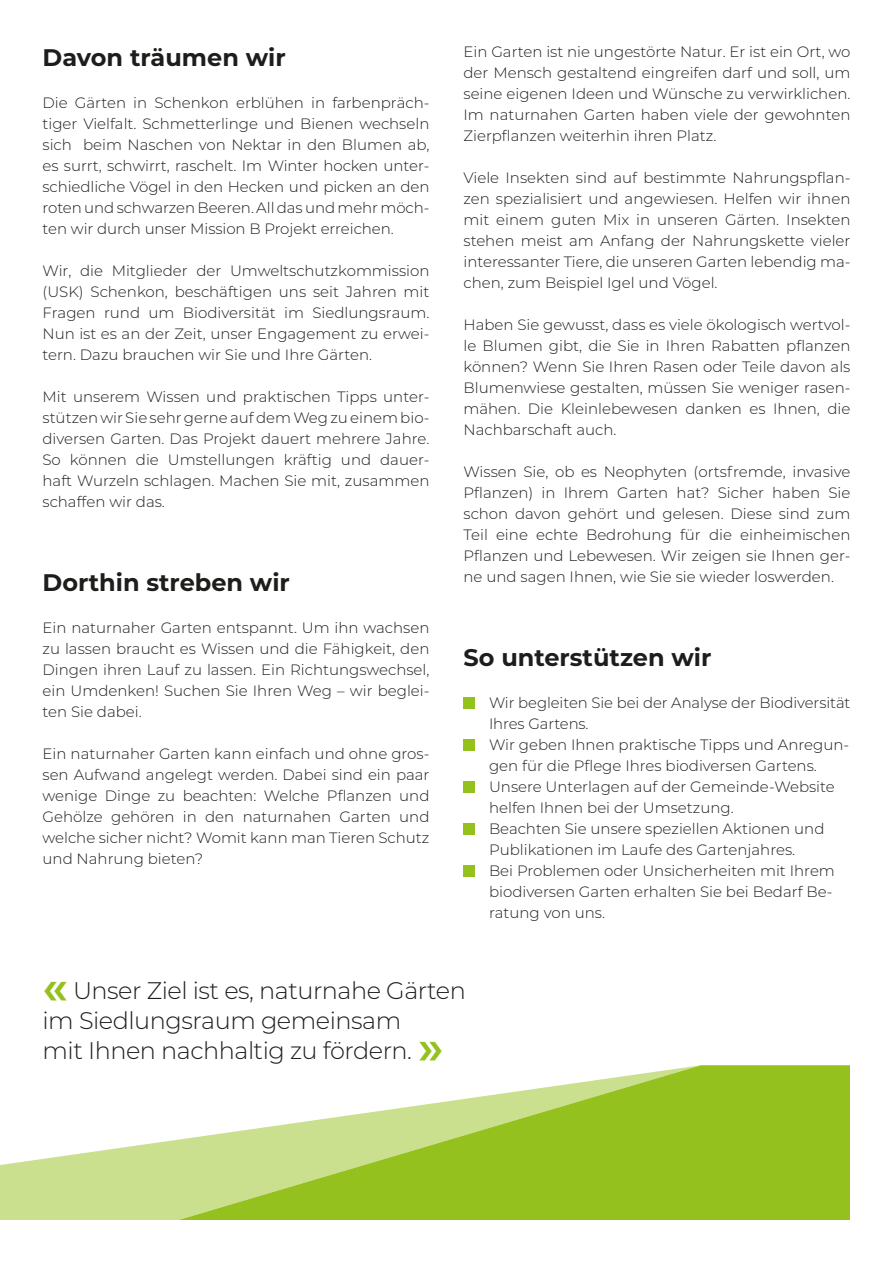
<style>
.page{position:relative;width:893px;height:1263px;background:#fff}
.page>*{position:absolute;margin:0;border:0;box-sizing:border-box;transform-origin:0 0}
.t1{font:300 24px/30px "Montserrat";letter-spacing:-.02em;color:#1d1d1b}
.t2{font:700 24px "Montserrat";color:#1d1d1b}
.t3{font:300 15px/21px "Montserrat";color:#1d1d1b;text-align:justify}
.s1{font-weight:600;font-size:48px;color:#95c11f}
</style>
<div class="page">
<div style="left:463px;top:697px;width:12px;height:11px;background:#95c11f"></div>
<div style="left:463px;top:739px;width:12px;height:11px;background:#95c11f"></div>
<div style="left:463px;top:781px;width:12px;height:11px;background:#95c11f"></div>
<div style="left:463px;top:823px;width:12px;height:11px;background:#95c11f"></div>
<div style="left:463px;top:865px;width:12px;height:11px;background:#95c11f"></div>
<div style="left:701px;top:1065px;width:149px;height:155px;background:#95c11f"></div>
<svg style="left:0;top:1065px;width:701px;height:155px"></svg>
<h1 class="t2" style="left:43px;top:40px;width:245px">Davon träumen wir</h1>
<p class="t3" style="left:43px;top:91px;width:388px">Die Gärten in Schenkon erblühen in farbenpräch&shy;tiger Vielfalt. Schmetterlinge und Bienen wechseln sich beim Naschen von Nektar in den Blumen ab, es surrt, schwirrt, raschelt. Im Winter hocken unter&shy;schiedliche Vögel in den Hecken und picken an den roten und schwarzen Beeren. All das und mehr möch&shy;ten wir durch unser Mission B Projekt erreichen.</p>
<p class="t3" style="left:43px;top:259px;width:388px">Wir, die Mitglieder der Umweltschutzkommission (USK) Schenkon, beschäftigen uns seit Jahren mit Fragen rund um Biodiversität im Siedlungsraum.<br>Nun ist es an der Zeit, unser Engagement zu erwei&shy;tern. Dazu brauchen wir Sie und Ihre Gärten.</p>
<p class="t3" style="left:43px;top:385px;width:388px">Mit unserem Wissen und praktischen Tipps unter&shy;stützen wir Sie sehr gerne auf dem Weg zu einem bio&shy;diversen Garten. Das Projekt dauert mehrere Jahre.<br>So können die Umstellungen kräftig und dauer&shy;haft Wurzeln schlagen. Machen Sie mit, zusammen schaffen wir das.</p>
<h1 class="t2" style="left:43px;top:565px;width:249px">Dorthin streben wir</h1>
<p class="t3" style="left:43px;top:616px;width:388px">Ein naturnaher Garten entspannt. Um ihn wachsen zu lassen braucht es Wissen und die Fähigkeit, den Dingen ihren Lauf zu lassen. Ein Richtungswechsel, ein Umdenken! Suchen Sie Ihren Weg – wir beglei&shy;ten Sie dabei.</p>
<p class="t3" style="left:43px;top:742px;width:388px">Ein naturnaher Garten kann einfach und ohne gros&shy;sen Aufwand angelegt werden. Dabei sind ein paar wenige Dinge zu beachten: Welche Pflanzen und Gehölze gehören in den naturnahen Garten und welche sicher nicht? Womit kann man Tieren Schutz und Nahrung bieten?</p>
<p class="t3" style="left:463px;top:41px;width:388px">Ein Garten ist nie ungestörte Natur. Er ist ein Ort, wo der Mensch gestaltend eingreifen darf und soll, um seine eigenen Ideen und Wünsche zu verwirklichen.<br>Im naturnahen Garten haben viele der gewohnten Zierpflanzen weiterhin ihren Platz.</p>
<p class="t3" style="left:463px;top:167px;width:388px">Viele Insekten sind auf bestimmte Nahrungspflan&shy;zen spezialisiert und angewiesen. Helfen wir ihnen mit einem guten Mix in unseren Gärten. Insekten stehen meist am Anfang der Nahrungskette vieler interessanter Tiere, die unseren Garten lebendig ma&shy;chen, zum Beispiel Igel und Vögel.</p>
<p class="t3" style="left:463px;top:314px;width:388px">Haben Sie gewusst, dass es viele ökologisch wertvol&shy;le Blumen gibt, die Sie in Ihren Rabatten pflanzen können? Wenn Sie Ihren Rasen oder Teile davon als Blumenwiese gestalten, müssen Sie weniger rasen&shy;mähen. Die Kleinlebewesen danken es Ihnen, die Nachbarschaft auch.</p>
<p class="t3" style="left:463px;top:461px;width:388px">Wissen Sie, ob es Neophyten (ortsfremde, invasive Pflanzen) in Ihrem Garten hat? Sicher haben Sie schon davon gehört und gelesen. Diese sind zum Teil eine echte Bedrohung für die einheimischen Pflanzen und Lebewesen. Wir zeigen sie Ihnen ger&shy;ne und sagen Ihnen, wie Sie sie wieder loswerden.</p>
<h1 class="t2" style="left:463px;top:640px;width:249px">So unterstützen wir</h1>
<p class="t3" style="left:489px;top:692px;width:363px;text-align:left">Wir begleiten Sie bei der Analyse der Biodiversität Ihres Gartens.<br>Wir geben Ihnen praktische Tipps und Anregun&shy;gen für die Pflege Ihres biodiversen Gartens.<br>Unsere Unterlagen auf der Gemeinde-Website helfen Ihnen bei der Umsetzung.<br>Beachten Sie unsere speziellen Aktionen und Publikationen im Laufe des Gartenjahres.<br>Bei Problemen oder Unsicherheiten mit Ihrem biodiversen Garten erhalten Sie bei Bedarf Be&shy;ratung von uns.</p>
<h1 class="t1" style="left:43px;top:975px;width:425px"><span class="s1">«</span> Unser Ziel ist es, naturnahe Gärten im Siedlungsraum gemeinsam<br>mit Ihnen nachhaltig zu fördern. <span class="s1">»</span></h1>
</div>
